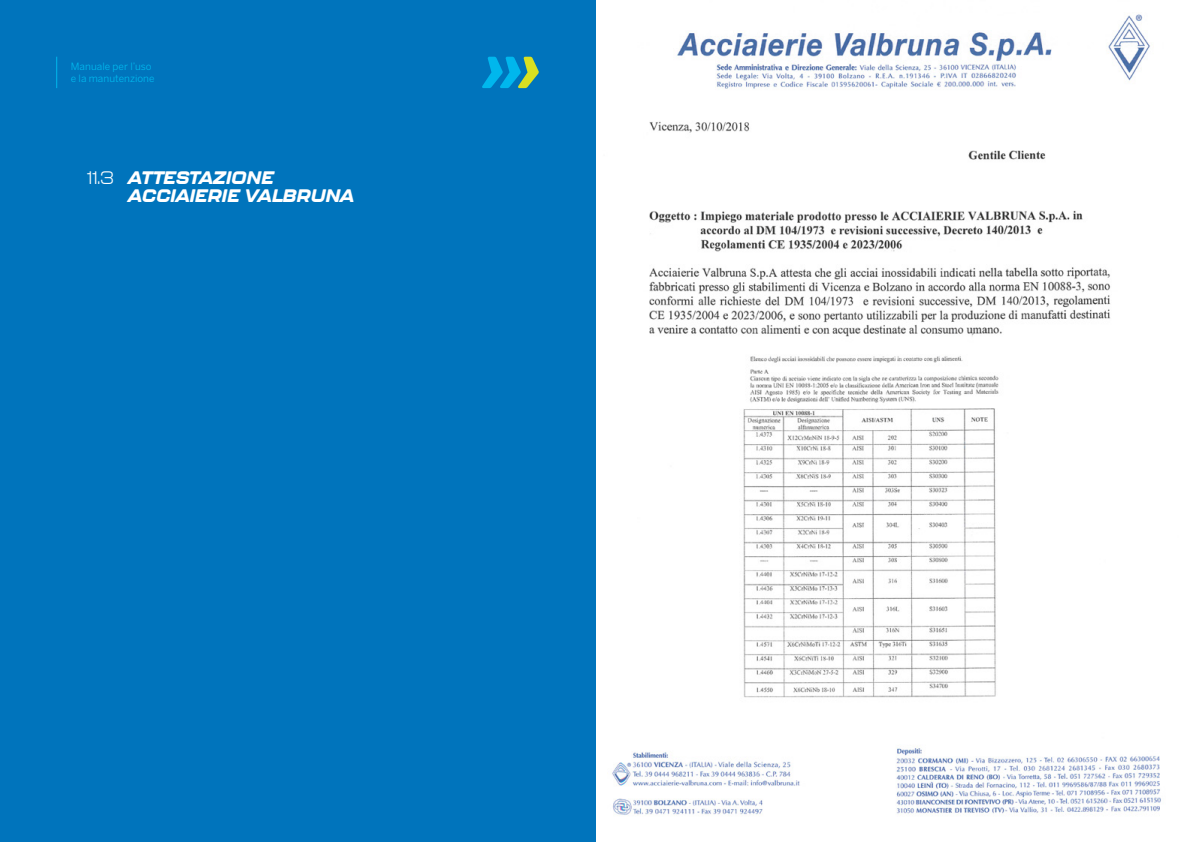
<style>
.page{position:relative;width:1191px;height:842px;background:#fff}
.page>*{position:absolute;margin:0;border:0;box-sizing:border-box;transform-origin:0 0}
.t1{font:italic 800 18px/18px "Kallisto";letter-spacing:-.005em;color:#fff}
.t2{font:300 18px "Kallisto";color:#fff}
.t3{font:10px/12px "Benton Sans";letter-spacing:.005em;color:#00b9ee}
</style>
<div class="page">
<img style="left:612px;top:14px;width:549px;height:802px">
<div style="left:0;top:0;width:595px;height:842px;background:#0074bc"></div>
<svg style="left:482px;top:57px;width:57px;height:31px"></svg>
<hr style="left:56px;top:57px;width:1px;height:31px;background:#00b7ed">
<p class="t3" style="left:71px;top:60px;width:85px">Manuale per l’uso e la manutenzione</p>
<p class="t2" style="left:87px;top:167px;width:28px">11.3</p>
<p class="t1" style="left:128px;top:168px;width:228px">ATTESTAZIONE<br>ACCIAIERIE VALBRUNA</p>
</div>
